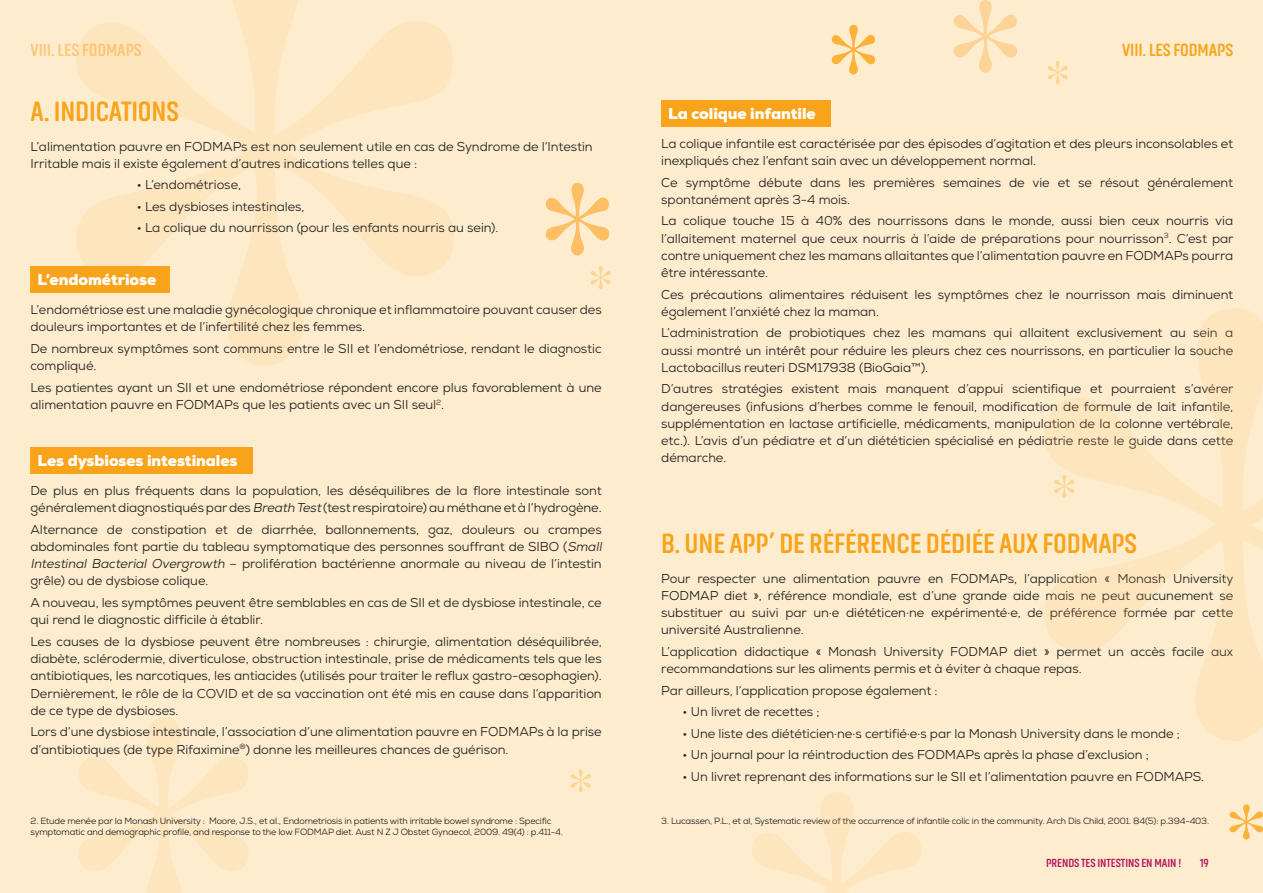
<style>
.page{position:relative;width:1263px;height:893px;background:#fdedce}
.page>*{position:absolute;margin:0;border:0;box-sizing:border-box;transform-origin:0 0}
.t1{font:700 28.5px "Akhand Soft";letter-spacing:-.005em;color:#f9a31b}
.t2{font:700 18px "Akhand Soft";letter-spacing:-.005em;color:#fdc778}
.t3{font:700 18px "Akhand Soft";letter-spacing:-.005em;color:#f9a31b}
.t4{font:900 15.6px "Nexa";letter-spacing:-.005em;color:#fff}
.t5{font:12.9px/17.2px "Nexa";letter-spacing:-.005em;color:#231f20}
.t6{font:12.9px/17.2px "Nexa";letter-spacing:-.005em;color:#3c3326;text-align:justify}
.t7{font:700 12px "Akhand Soft";letter-spacing:-.005em;color:#b5155e}
.t8{font:9px/10.5px "Nexa";letter-spacing:-.02em;color:#231f20}
.t9{font:9px "Nexa";letter-spacing:-.02em;color:#3c3326}
.s1{font-style:italic}
</style>
<div class="page">
<svg style="left:76px;top:0;width:378px;height:366px"></svg>
<svg style="left:79px;top:717px;width:170px;height:176px"></svg>
<svg style="left:76px;top:43px;width:66px;height:13px"></svg>
<svg style="left:546px;top:183px;width:63px;height:72px"></svg>
<svg style="left:591px;top:266px;width:20px;height:23px"></svg>
<svg style="left:571px;top:769px;width:20px;height:23px"></svg>
<div style="left:31px;top:266px;width:139px;height:27px;background:#f9a31b"></div>
<div style="left:31px;top:447px;width:222px;height:26px;background:#f9a31b"></div>
<div style="left:661px;top:100px;width:170px;height:26px;background:#f9a31b"></div>
<svg style="left:1047px;top:308px;width:216px;height:433px"></svg>
<svg style="left:1198px;top:328px;width:35px;height:12px"></svg>
<svg style="left:1197px;top:346px;width:36px;height:12px"></svg>
<svg style="left:1044px;top:384px;width:189px;height:65px"></svg>
<svg style="left:1044px;top:574px;width:189px;height:85px"></svg>
<svg style="left:954px;top:0;width:63px;height:73px"></svg>
<svg style="left:1047px;top:61px;width:21px;height:23px"></svg>
<svg style="left:1054px;top:475px;width:20px;height:23px"></svg>
<svg style="left:832px;top:25px;width:43px;height:49px"></svg>
<svg style="left:752px;top:792px;width:169px;height:101px"></svg>
<svg style="left:1230px;top:804px;width:33px;height:35px"></svg>
<h2 class="t2" style="left:31px;top:40px;width:113px">VIII. LES FODMAPS</h2>
<h1 class="t1" style="left:31px;top:96px;width:150px">A. INDICATIONS</h1>
<p class="t5" style="left:31px;top:138px;width:564px">L’alimentation pauvre en FODMAPs est non seulement utile en cas de Syndrome de l’Intestin<br>Irritable mais il existe également d’autres indications telles que :</p>
<p class="t5" style="left:137px;top:176px;width:106px">• L’endométriose,</p>
<p class="t5" style="left:137px;top:198px;width:169px">• Les dysbioses intestinales,</p>
<p class="t5" style="left:137px;top:219px;width:363px">• La colique du nourrisson (pour les enfants nourris au sein).</p>
<p class="t4" style="left:37px;top:270px;width:120px">L’endométriose</p>
<p class="t5" style="left:31px;top:301px;width:573px">L’endométriose est une maladie gynécologique chronique et inflammatoire pouvant causer des douleurs importantes et de l’infertilité chez les femmes.</p>
<p class="t5" style="left:31px;top:340px;width:573px">De nombreux symptômes sont communs entre le SII et l’endométriose, rendant le diagnostic compliqué.</p>
<p class="t5" style="left:31px;top:379px;width:573px">Les patientes ayant un SII et une endométriose répondent encore plus favorablement à une alimentation pauvre en FODMAPs que les patients avec un SII seul<sup>2</sup>.</p>
<p class="t4" style="left:37px;top:451px;width:202px">Les dysbioses intestinales</p>
<p class="t5" style="left:31px;top:482px;width:573px">De plus en plus fréquents dans la population, les déséquilibres de la flore intestinale sont généralement diagnostiqués par des <span class="s1">Breath Test</span>(test respiratoire) au méthane et à l’hydrogène.</p>
<p class="t5" style="left:30px;top:521px;width:576px">Alternance de constipation et de diarrhée, ballonnements, gaz, douleurs ou crampes abdominales font partie du tableau symptomatique des personnes souffrant de SIBO (<span class="s1">Small Intestinal Bacterial Overgrowth</span> – prolifération bactérienne anormale au niveau de l’intestin grêle) ou de dysbiose colique.</p>
<p class="t5" style="left:31px;top:594px;width:573px">A nouveau, les symptômes peuvent être semblables en cas de SII et de dysbiose intestinale, ce qui rend le diagnostic difficile à établir.</p>
<p class="t5" style="left:31px;top:633px;width:573px;text-align:justify">Les causes de la dysbiose peuvent être nombreuses : chirurgie, alimentation déséquilibrée, diabète, sclérodermie, diverticulose, obstruction intestinale, prise de médicaments tels que les antibiotiques, les narcotiques, les antiacides (utilisés pour traiter le reflux gastro-œsophagien).<br>Dernièrement, le rôle de la COVID et de sa vaccination ont été mis en cause dans l’apparition de ce type de dysbioses.</p>
<p class="t5" style="left:31px;top:723px;width:573px">Lors d’une dysbiose intestinale, l’association d’une alimentation pauvre en FODMAPs à la prise d’antibiotiques (de type Rifaximine<sup>®</sup>) donne les meilleures chances de guérison.</p>
<p class="t8" style="left:31px;top:816px;width:534px">2. Etude menée par la Monash University : Moore, J.S., et al., Endometriosis in patients with irritable bowel syndrome : Specific symptomatic and demographic profile, and response to the low FODMAP diet. Aust N Z J Obstet Gynaecol, 2009. 49(4) : p.411-4.</p>
<h2 class="t3" style="left:1122px;top:40px;width:113px">VIII. LES FODMAPS</h2>
<p class="t4" style="left:668px;top:103px;width:149px">La colique infantile</p>
<p class="t5" style="left:661px;top:135px;width:573px">La colique infantile est caractérisée par des épisodes d’agitation et des pleurs inconsolables et inexpliqués chez l’enfant sain avec un développement normal.</p>
<p class="t5" style="left:661px;top:174px;width:573px">Ce symptôme débute dans les premières semaines de vie et se résout généralement spontanément après 3-4 mois.</p>
<p class="t5" style="left:661px;top:212px;width:574px;text-align:justify">La colique touche 15 à 40% des nourrissons dans le monde, aussi bien ceux nourris via l’allaitement maternel que ceux nourris à l’aide de préparations pour nourrisson<sup>3</sup>. C’est par contre uniquement chez les mamans allaitantes que l’alimentation pauvre en FODMAPs pourra être intéressante.</p>
<p class="t5" style="left:661px;top:286px;width:573px">Ces précautions alimentaires réduisent les symptômes chez le nourrisson mais diminuent également l’anxiété chez la maman.</p>
<p class="t6" style="left:661px;top:324px;width:573px">L’administration de probiotiques chez les mamans qui allaitent exclusivement au sein a aussi montré un intérêt pour réduire les pleurs chez ces nourrissons, en particulier la souche</p>
<p class="t6" style="left:661px;top:380px;width:574px">D’autres stratégies existent mais manquent d’appui scientifique et pourraient s’avérer dangereuses (infusions d’herbes comme le fenouil, modification de formule de lait infantile, supplémentation en lactase artificielle, médicaments, manipulation de la colonne vertébrale, etc.). L’avis d’un pédiatre et d’un diététicien spécialisé en pédiatrie reste le guide dans cette</p>
<p class="t5" style="left:661px;top:359px;width:268px">Lactobacillus reuteri DSM17938 (BioGaia™).</p>
<p class="t5" style="left:661px;top:449px;width:67px">démarche.</p>
<h1 class="t1" style="left:661px;top:528px;width:477px">B. UNE APP’ DE RÉFÉRENCE DÉDIÉE AUX FODMAPS</h1>
<p class="t6" style="left:661px;top:570px;width:574px">Pour respecter une alimentation pauvre en FODMAPs, l’application « Monash University FODMAP diet », référence mondiale, est d’une grande aide mais ne peut aucunement se substituer au suivi par un·e diététicen·ne expérimenté·e, de préférence formée par cette</p>
<p class="t6" style="left:661px;top:643px;width:573px">L’application didactique « Monash University FODMAP diet » permet un accès facile aux</p>
<p class="t5" style="left:661px;top:621px;width:144px">université Australienne.</p>
<p class="t5" style="left:661px;top:658px;width:422px;line-height:21.5px">recommandations sur les aliments permis et à éviter à chaque repas.<br>Par ailleurs, l’application propose également :</p>
<p class="t5" style="left:682px;top:703px;width:139px">• Un livret de recettes ;</p>
<p class="t5" style="left:682px;top:725px;width:499px">• Une liste des diététicien·ne·s certifié·e·s par la Monash University dans le monde ;</p>
<p class="t5" style="left:682px;top:746px;width:468px">• Un journal pour la réintroduction des FODMAPs après la phase d’exclusion ;</p>
<p class="t5" style="left:682px;top:768px;width:523px">• Un livret reprenant des informations sur le SII et l’alimentation pauvre en FODMAPS.</p>
<p class="t9" style="left:661px;top:815px;width:549px">3. Lucassen, P.L., et al, Systematic review of the occurrence of infantile colic in the community. Arch Dis Child, 2001. 84(5): p.394-403.</p>
<p class="t7" style="left:1046px;top:856px;width:137px">PRENDS TES INTESTINS EN MAIN !</p>
<p class="t7" style="left:1200px;top:856px;width:10px">19</p>
</div>
